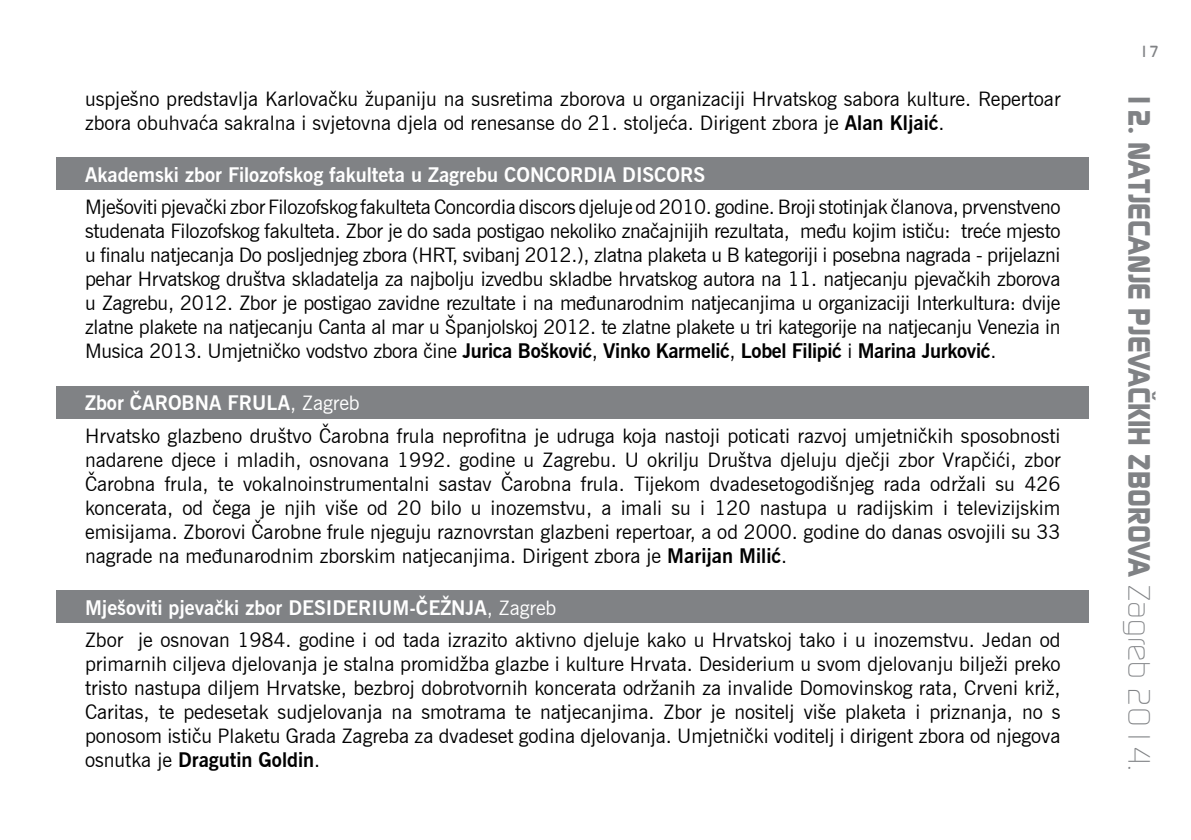
<style>
.page{position:relative;width:1191px;height:840px;background:#fff}
.page>*{position:absolute;margin:0;border:0;box-sizing:border-box;transform-origin:0 0}
.t1{font:800 30.6px "Modaerne";color:#808285}
.t2{font:20px/24px "News Gothic BT";color:#000}
.t3{font:700 20px "News Gothic BT";color:#fff}
.t4{font:16px "Modaerne";color:#808285}
.s1{font-weight:700}
.s2{font-weight:700;color:#fff}
.s3{color:#fff}
.s4{font-weight:300}
</style>
<div class="page">
<div style="left:57px;top:157px;width:1032px;height:33px;background:#808285"></div>
<div style="left:57px;top:385px;width:1032px;height:33px;background:#808285"></div>
<div style="left:57px;top:590px;width:1032px;height:32px;background:#808285"></div>
<p class="t2" style="left:85px;top:87px;width:977px">uspješno predstavlja Karlovačku županiju na susretima zborova u organizaciji Hrvatskog sabora kulture. Repertoar zbora obuhvaća sakralna i svjetovna djela od renesanse do 21. stoljeća. Dirigent zbora je <span class="s1">Alan Kljaić</span>.</p>
<p class="t3" style="left:85px;top:162px;width:621px">Akademski zbor Filozofskog fakulteta u Zagrebu CONCORDIA DISCORS</p>
<p class="t2" style="left:85px;top:195px;width:977px;text-align:justify">Mješoviti pjevački zbor Filozofskog fakulteta Concordia discors djeluje od 2010. godine. Broji stotinjak članova, prvenstveno studenata Filozofskog fakulteta. Zbor je do sada postigao nekoliko značajnijih rezultata, među kojim ističu: treće mjesto u finalu natjecanja Do posljednjeg zbora (HRT, svibanj 2012.), zlatna plaketa u B kategoriji i posebna nagrada - prijelazni pehar Hrvatskog društva skladatelja za najbolju izvedbu skladbe hrvatskog autora na 11. natjecanju pjevačkih zborova u Zagrebu, 2012. Zbor je postigao zavidne rezultate i na međunarodnim natjecanjima u organizaciji Interkultura: dvije zlatne plakete na natjecanju Canta al mar u Španjolskoj 2012. te zlatne plakete u tri kategorije na natjecanju Venezia in Musica 2013. Umjetničko vodstvo zbora čine <span class="s1">Jurica Bošković</span>, <span class="s1">Vinko Karmelić</span>, <span class="s1">Lobel Filipić</span> i <span class="s1">Marina Jurković</span>.</p>
<p class="t2" style="left:85px;top:386px;width:977px;line-height:32.2px"><span class="s2">Zbor ČAROBNA FRULA</span><span class="s3">, Zagreb<br></span>Hrvatsko glazbeno društvo Čarobna frula neprofitna je udruga koja nastoji poticati razvoj umjetničkih sposobnosti</p>
<p class="t2" style="left:85px;top:447px;width:977px;text-align:justify">nadarene djece i mladih, osnovana 1992. godine u Zagrebu. U okrilju Društva djeluju dječji zbor Vrapčići, zbor Čarobna frula, te vokalnoinstrumentalni sastav Čarobna frula. Tijekom dvadesetogodišnjeg rada održali su 426 koncerata, od čega je njih više od 20 bilo u inozemstvu, a imali su i 120 nastupa u radijskim i televizijskim emisijama. Zborovi Čarobne frule njeguju raznovrstan glazbeni repertoar, a od 2000. godine do danas osvojili su 33 nagrade na međunarodnim zborskim natjecanjima. Dirigent zbora je <span class="s1">Marijan Milić</span>.</p>
<p class="t2" style="left:85px;top:591px;width:977px;line-height:32.2px"><span class="s2">Mješoviti pjevački zbor DESIDERIUM-ČEŽNJA</span><span class="s3">, Zagreb<br></span>Zbor je osnovan 1984. godine i od tada izrazito aktivno djeluje kako u Hrvatskoj tako i u inozemstvu. Jedan od</p>
<p class="t2" style="left:85px;top:651px;width:977px;text-align:justify">primarnih ciljeva djelovanja je stalna promidžba glazbe i kulture Hrvata. Desiderium u svom djelovanju bilježi preko tristo nastupa diljem Hrvatske, bezbroj dobrotvornih koncerata održanih za invalide Domovinskog rata, Crveni križ, Caritas, te pedesetak sudjelovanja na smotrama te natjecanjima. Zbor je nositelj više plaketa i priznanja, no s ponosom ističu Plaketu Grada Zagreba za dvadeset godina djelovanja. Umjetnički voditelj i dirigent zbora od njegova osnutka je <span class="s1">Dragutin Goldin</span>.</p>
<p class="t4" style="left:1139px;top:43px;width:22px">17</p>
<h1 class="t1" style="left:1155px;top:91px;width:680px;rotate:90deg">12. NATJECANJE PJEVACKIH ZBOROVA <span class="s4">Zagreb 2014.</span></h1>
<h1 class="t1" style="left:1159px;top:390px;width:11px;rotate:90deg">ˇ</h1>
</div>
